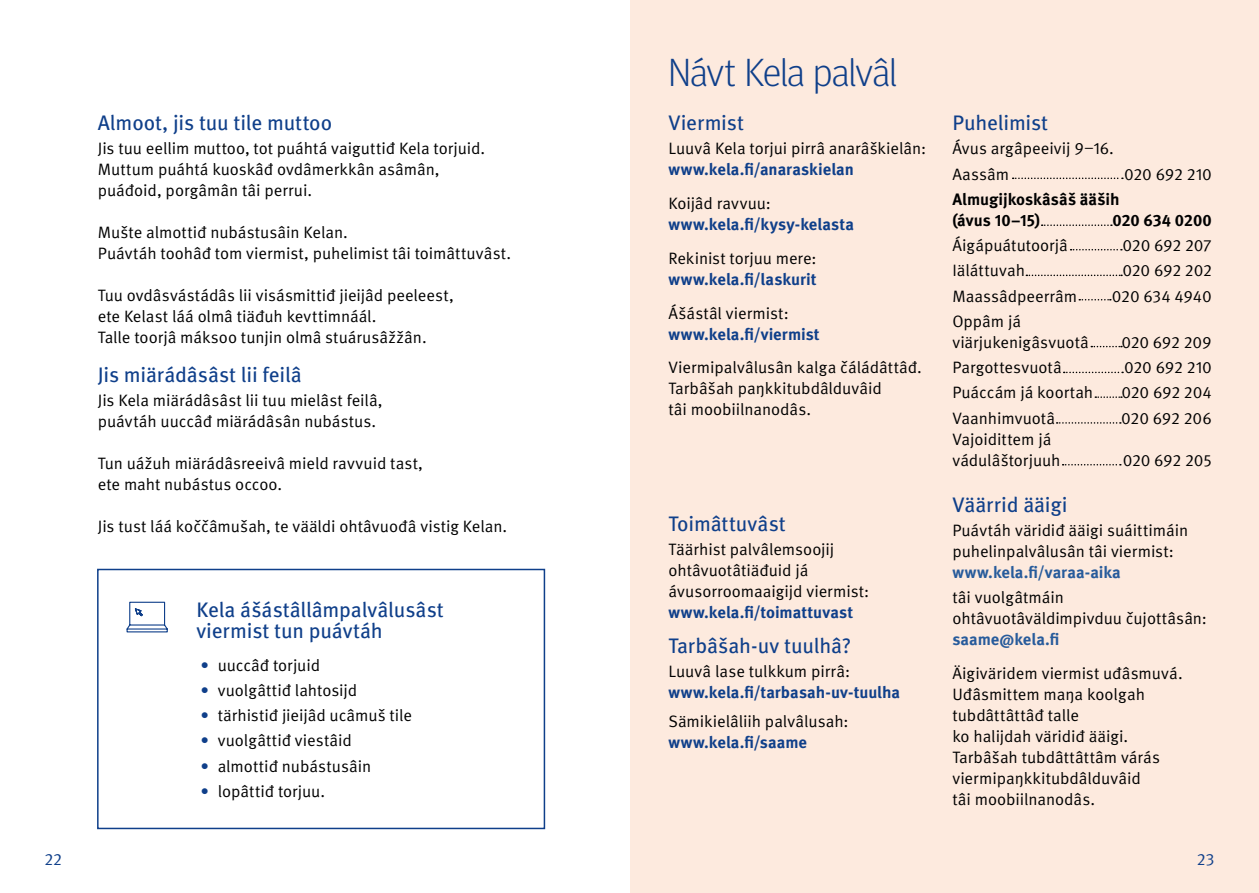
<style>
.page{position:relative;width:1259px;height:893px;background:#fff}
.page>*{position:absolute;margin:0;border:0;box-sizing:border-box;transform-origin:0 0}
.t1{font:300 39px "Meta Headline Pro";letter-spacing:-.005em;color:#0f3f8a}
.t2{font:21px/21px "Meta Pro";letter-spacing:-.005em;color:#0f3f8a}
.t3{font:16.5px/21px "Meta Pro Norm";letter-spacing:-.005em;color:#000}
.t4{font:700 16.5px "Meta Pro";letter-spacing:.005em;color:#0f3f8a}
.t5{font:700 16.5px/21px "Meta Pro";letter-spacing:-.005em;color:#000}
.t6{font:700 16.5px "Meta Pro";letter-spacing:.005em;color:#275b9b}
.t7{font:16.5px "Meta Pro Norm";color:#0f3f8a}
.s1{color:#0f3f8a}
</style>
<div class="page">
<div style="left:630px;top:0;width:629px;height:893px;background:#fdeade"></div>
<div style="left:97px;top:569px;width:448px;height:260px;border:2px solid #0f3f8a"></div>
<svg style="left:126px;top:601px;width:42px;height:32px"></svg>
<svg style="left:1012px;top:178px;width:111px;height:1px"></svg>
<svg style="left:1070px;top:249px;width:52px;height:1px"></svg>
<svg style="left:1041px;top:224px;width:71px;height:2px"></svg>
<svg style="left:1079px;top:299px;width:32px;height:1px"></svg>
<svg style="left:1091px;top:346px;width:31px;height:1px"></svg>
<svg style="left:1063px;top:372px;width:60px;height:1px"></svg>
<svg style="left:1056px;top:422px;width:65px;height:2px"></svg>
<svg style="left:1062px;top:464px;width:59px;height:1px"></svg>
<svg style="left:1026px;top:275px;width:96px;height:1px"></svg>
<svg style="left:1095px;top:396px;width:27px;height:2px"></svg>
<p class="t2" style="left:98px;top:111px;width:236px">Almoot, jis tuu tile muttoo</p>
<p class="t3" style="left:98px;top:136px;width:389px">Jis tuu eellim muttoo, tot puáhtá vaiguttiđ Kela torjuid.<br>Muttum puáhtá kuoskâđ ovdâmerkkân asâmân, puáđoid, porgâmân tâi perrui.</p>
<p class="t3" style="left:98px;top:220px;width:415px">Mušte almottiđ nubástusâin Kelan.<br>Puávtáh toohâđ tom viermist, puhelimist tâi toimâttuvâst.</p>
<p class="t3" style="left:98px;top:283px;width:357px">Tuu ovdâsvástádâs lii visásmittiđ jieijâd peeleest, ete Kelast láá olmâ tiäđuh kevttimnáál.<br>Talle toorjâ máksoo tunjin olmâ stuárusâžžân.</p>
<p class="t2" style="left:98px;top:363px;width:205px">Jis miärádâsâst lii feilâ</p>
<p class="t3" style="left:98px;top:388px;width:286px">Jis Kela miärádâsâst lii tuu mielâst feilâ, puávtáh uuccâđ miärádâsân nubástus.</p>
<p class="t3" style="left:98px;top:451px;width:327px">Tun uážuh miärádâsreeivâ mield ravvuid tast, ete maht nubástus occoo.</p>
<p class="t3" style="left:98px;top:514px;width:411px">Jis tust láá koččâmušah, te vääldi ohtâvuođâ vistig Kelan.</p>
<p class="t2" style="left:196px;top:598px;width:249px">Kela ášástâllâmpalvâlusâst viermist tun puávtáh</p>
<p class="t3" style="left:201px;top:653px;width:121px"><span class="s1">•</span> uuccâđ torjuid</p>
<p class="t3" style="left:201px;top:679px;width:158px"><span class="s1">•</span> vuolgâttiđ lahtosijd</p>
<p class="t3" style="left:201px;top:704px;width:213px"><span class="s1">•</span> tärhistiđ jieijâd ucâmuš tile</p>
<p class="t3" style="left:201px;top:729px;width:153px"><span class="s1">•</span> vuolgâttiđ viestâid</p>
<p class="t3" style="left:201px;top:754px;width:172px"><span class="s1">•</span> almottiđ nubástusâin</p>
<p class="t3" style="left:201px;top:780px;width:126px"><span class="s1">•</span> lopâttiđ torjuu.</p>
<h1 class="t1" style="left:668px;top:44px;width:230px">Návt Kela palvâl</h1>
<p class="t2" style="left:668px;top:111px;width:77px">Viermist</p>
<p class="t3" style="left:668px;top:137px;width:259px">Luuvâ Kela torjui pirrâ anarâškielân:</p>
<p class="t4" style="left:668px;top:157px;width:187px">www.kela.fi/anaraskielan</p>
<p class="t3" style="left:668px;top:192px;width:104px">Koijâd ravvuu:</p>
<p class="t4" style="left:668px;top:211px;width:187px">www.kela.fi/kysy-kelasta</p>
<p class="t3" style="left:668px;top:246px;width:150px">Rekinist torjuu mere:</p>
<p class="t4" style="left:668px;top:266px;width:150px">www.kela.fi/laskurit</p>
<p class="t3" style="left:668px;top:301px;width:122px">Ášástâl viermist:</p>
<p class="t4" style="left:668px;top:321px;width:153px">www.kela.fi/viermist</p>
<p class="t3" style="left:668px;top:356px;width:255px">Viermipalvâlusân kalga čáládâttâđ.<br>Tarbâšah paŋkkitubdâlduvâid<br>tâi moobiilnanodâs.</p>
<p class="t2" style="left:668px;top:511px;width:119px">Toimâttuvâst</p>
<p class="t3" style="left:668px;top:537px;width:202px">Täärhist palvâlemsoojij ohtâvuotâtiäđuid já ávusorroomaaigijd viermist:</p>
<p class="t4" style="left:668px;top:599px;width:186px">www.kela.fi/toimattuvast</p>
<p class="t2" style="left:668px;top:634px;width:184px">Tarbâšah-uv tuulhâ?</p>
<p class="t3" style="left:668px;top:660px;width:183px">Luuvâ lase tulkkum pirrâ:</p>
<p class="t4" style="left:668px;top:679px;width:233px">www.kela.fi/tarbasah-uv-tuulha</p>
<p class="t3" style="left:668px;top:710px;width:182px">Sämikielâliih palvâlusah:</p>
<p class="t4" style="left:668px;top:730px;width:140px">www.kela.fi/saame</p>
<p class="t2" style="left:952px;top:111px;width:97px">Puhelimist</p>
<p class="t3" style="left:952px;top:135px;width:163px;line-height:25.2px">Ávus argâpeeivij 9–16.<br>Aassâm</p>
<p class="t3" style="left:1124px;top:162px;width:89px">020 692 210</p>
<p class="t5" style="left:952px;top:187px;width:169px">Almugijkoskâsâš ääših (ávus 10–15)</p>
<p class="t5" style="left:1112px;top:208px;width:101px">020 634 0200</p>
<p class="t3" style="left:952px;top:234px;width:117px">Áigápuátutoorjâ</p>
<p class="t3" style="left:1122px;top:234px;width:91px">020 692 207</p>
<p class="t3" style="left:952px;top:259px;width:74px">Iäláttuvah</p>
<p class="t3" style="left:1122px;top:259px;width:91px">020 692 202</p>
<p class="t3" style="left:952px;top:284px;width:126px">Maassâdpeerrâm</p>
<p class="t3" style="left:1112px;top:284px;width:101px">020 634 4940</p>
<p class="t3" style="left:952px;top:309px;width:138px">Oppâm já viärjukenigâsvuotâ</p>
<p class="t3" style="left:1121px;top:330px;width:92px">020 692 209</p>
<p class="t3" style="left:952px;top:356px;width:111px">Pargottesvuotâ</p>
<p class="t3" style="left:1124px;top:356px;width:89px">020 692 210</p>
<p class="t3" style="left:952px;top:381px;width:142px">Puáccám já koortah</p>
<p class="t3" style="left:1121px;top:381px;width:92px">020 692 204</p>
<p class="t3" style="left:952px;top:406px;width:104px">Vaanhimvuotâ</p>
<p class="t3" style="left:1121px;top:406px;width:92px">020 692 206</p>
<p class="t3" style="left:952px;top:427px;width:110px">Vajoidittem já vádulâštorjuuh</p>
<p class="t3" style="left:1122px;top:448px;width:91px">020 692 205</p>
<p class="t2" style="left:952px;top:493px;width:117px">Väärrid ääigi</p>
<p class="t3" style="left:952px;top:519px;width:237px">Puávtáh väridiđ ääigi suáittimáin puhelinpalvâlusân tâi viermist:</p>
<p class="t6" style="left:952px;top:559px;width:170px">www.kela.fi/varaa-aika</p>
<p class="t3" style="left:952px;top:586px;width:256px">tâi vuolgâtmáin ohtâvuotâväldimpivduu čujottâsân:</p>
<p class="t6" style="left:952px;top:626px;width:109px">saame@kela.fi</p>
<p class="t3" style="left:952px;top:662px;width:232px">Äigiväridem viermist uđâsmuvá.<br>Uđâsmittem maŋa koolgah tubdâttâttâđ talle<br>ko halijdah väridiđ ääigi.<br>Tarbâšah tubdâttâttâm várás viermipaŋkkitubdâlduvâid<br>tâi moobiilnanodâs.</p>
<p class="t7" style="left:44px;top:847px;width:19px">22</p>
<p class="t7" style="left:1197px;top:847px;width:19px">23</p>
</div>
